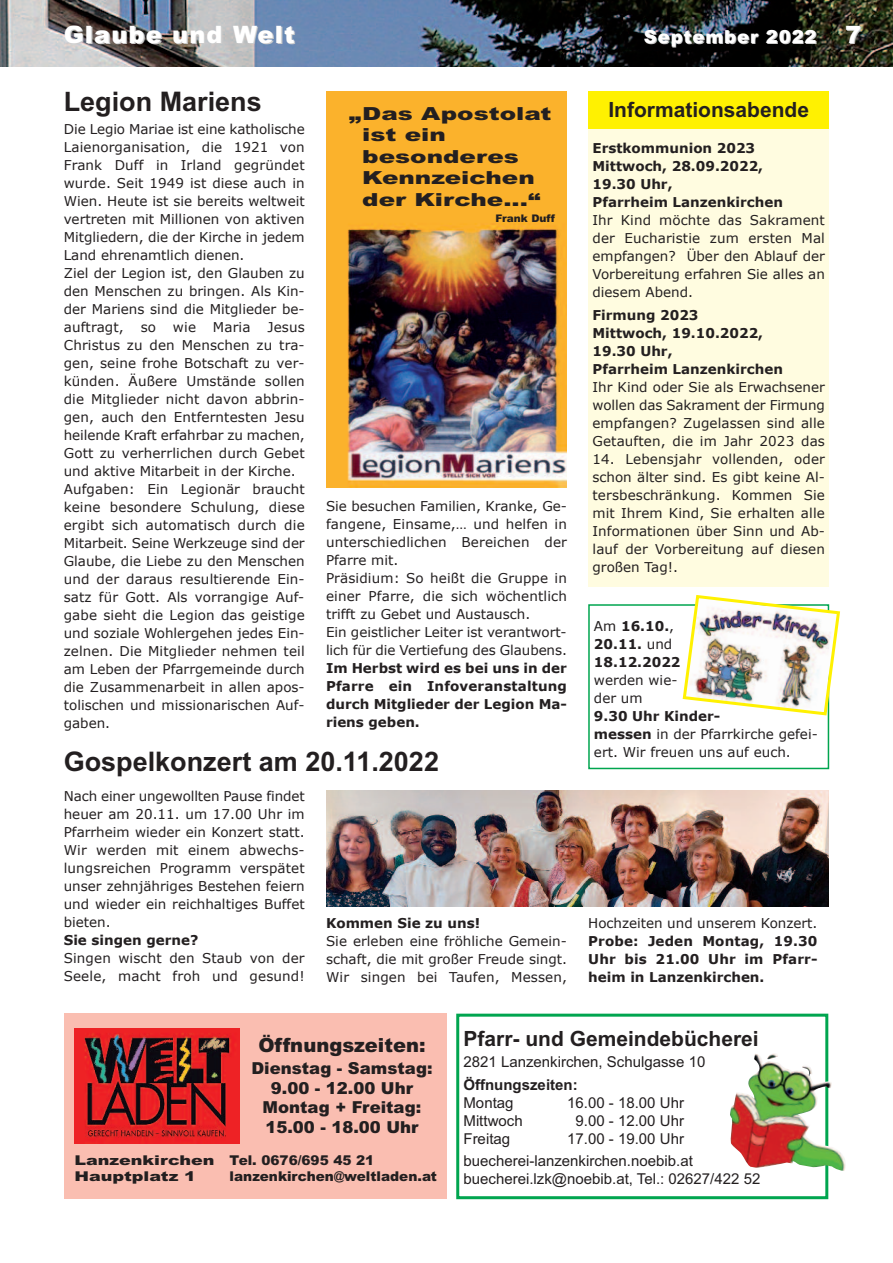
<style>
.page{position:relative;width:893px;height:1263px;background:#fff}
.page>*{position:absolute;margin:0;border:0;box-sizing:border-box;transform-origin:0 0}
.t1{font:700 27px "Arial";color:#231f20}
.t2{font:900 24px "Arial";letter-spacing:.05em;color:#fff}
.t3{font:700 21px "Arial";color:#231f20}
.t4{font:900 19.5px "Arial";color:#231f20}
.t5{font:900 18px/21.6px "Arial";color:#231f20;scale:1.37 1}
.t6{font:900 18px "Arial";letter-spacing:.05em;color:#fff}
.t7{font:900 16.5px/19.8px "Arial";color:#231f20;text-align:center}
.t8{font:15px/22.2px "Arial";color:#231f20}
.t9{font:700 15px "Arial";color:#231f20}
.t10{font:13.5px/18px "Verdana";color:#231f20}
.t11{font:700 13.5px/18px "Verdana";color:#231f20}
.t12{font:900 13.5px/16.2px "Arial";color:#231f20}
.t13{font:900 13.5px/16.2px "Arial";color:#231f20;scale:1.3 1}
.t14{font:900 10.5px "Arial";color:#231f20}
.s1{font-size:24px}
.s2{font-weight:400}
.s3{font-weight:700}
</style>
<div class="page">
<img style="left:0;top:0;width:893px;height:66px">
<img style="left:326px;top:91px;width:240px;height:396px">
<div style="left:588px;top:111px;width:241px;height:476px;background:#fffce0"></div>
<div style="left:588px;top:91px;width:241px;height:38px;background:#fff101"></div>
<div style="left:456px;top:1014px;width:372px;height:185px;border:3px solid #00a54f"></div>
<img style="left:730px;top:1050px;width:116px;height:121px">
<div style="left:64px;top:1014px;width:383px;height:185px;background:#fabeb1"></div>
<img style="left:74px;top:1028px;width:165px;height:115px">
<img style="left:326px;top:791px;width:503px;height:115px">
<div style="left:588px;top:604px;width:241px;height:165px;border:2px solid #00a54f"></div>
<img style="left:681px;top:595px;width:159px;height:122px">
<h2 class="t2" style="left:64px;top:20px;width:232px">Glaube und Welt</h2>
<h3 class="t6" style="left:644px;top:26px;width:219px">September 2022 <span class="s1">7</span></h3>
<h1 class="t1" style="left:64px;top:86px;width:200px">Legion Mariens</h1>
<p class="t10" style="left:64px;top:119px;width:242px">Die Legio Mariae ist eine katholische<br>Laienorganisation, die 1921 von<br>Frank Duff in Irland gegründet wurde. Seit 1949 ist diese auch in<br>Wien. Heute ist sie bereits weltweit vertreten mit Millionen von aktiven<br>Mitgliedern, die der Kirche in jedem<br>Land ehrenamtlich dienen.<br>Ziel der Legion ist, den Glauben zu den Menschen zu bringen. Als Kin&shy;der Mariens sind die Mitglieder be&shy;auftragt,</p>
<p class="t10" style="left:64px;top:317px;width:242px;text-indent:149px">Maria Jesus<br>Christus zu den Menschen zu tra&shy;gen, seine frohe Botschaft zu ver&shy;künden. Äußere Umstände sollen die Mitglieder nicht davon abbrin&shy;gen, auch den Entferntesten Jesu heilende Kraft erfahrbar zu machen,<br>Gott zu verherrlichen durch Gebet und aktive Mitarbeit in der Kirche.<br>Aufgaben: Ein Legionär braucht keine besondere Schulung, diese ergibt sich automatisch durch die<br>Mitarbeit. Seine Werkzeuge sind der<br>Glaube, die Liebe zu den Menschen und der daraus resultierende Ein&shy;satz für Gott. Als vorrangige Auf&shy;gabe sieht die Legion das geistige und soziale Wohlergehen jedes Ein&shy;zelnen. Die Mitglieder nehmen teil am Leben der Pfarrgemeinde durch die Zusammenarbeit in allen apos&shy;tolischen und missionarischen Auf&shy;gaben.</p>
<p class="t10" style="left:141px;top:317px;width:17px">so</p>
<p class="t10" style="left:173px;top:317px;width:25px">wie</p>
<h3 class="t5" style="left:362px;top:103px;width:140px;text-indent:-13px">„Das Apostolat ist ein besonderes<br>Kennzeichen der Kirche...“</h3>
<p class="t14" style="left:495px;top:212px;width:61px">Frank Duff</p>
<p class="t10" style="left:326px;top:497px;width:242px">Sie besuchen Familien, Kranke, Ge&shy;fangene, Einsame,… und helfen in unterschiedlichen Bereichen der<br>Pfarre mit.<br>Präsidium: So heißt die Gruppe in einer Pfarre, die sich wöchentlich trifft zu Gebet und Austausch.<br>Ein geistlicher Leiter ist verantwort&shy;lich für die Vertiefung des Glaubens.</p>
<p class="t11" style="left:326px;top:659px;width:242px;text-align:justify">Im Herbst wird es bei uns in der Pfarre ein Infoveranstaltung durch Mitglieder der Legion Ma&shy;riens geben.</p>
<h1 class="t1" style="left:64px;top:746px;width:377px">Gospelkonzert am 20.11.2022</h1>
<p class="t10" style="left:64px;top:787px;width:242px;text-align:justify">Nach einer ungewollten Pause findet heuer am 20.11. um 17.00 Uhr im Pfarrheim wieder ein Konzert statt.<br>Wir werden mit einem abwechs&shy;lungsreichen Programm verspätet unser zehnjähriges Bestehen feiern und wieder ein reichhaltiges Buffet bieten.</p>
<p class="t11" style="left:64px;top:931px;width:136px">Sie singen gerne?</p>
<p class="t10" style="left:64px;top:949px;width:242px">Singen wischt den Staub von der<br>Seele, macht froh und gesund!</p>
<p class="t11" style="left:326px;top:913px;width:156px">Kommen Sie zu uns!</p>
<p class="t10" style="left:326px;top:931px;width:242px;text-align:justify">Sie erleben eine fröhliche Gemein&shy;schaft, die mit großer Freude singt.<br>Wir singen bei Taufen, Messen,</p>
<h3 class="t3" style="left:608px;top:98px;width:202px">Informationsabende</h3>
<p class="t11" style="left:592px;top:139px;width:192px">Erstkommunion 2023<br>Mittwoch, 28.09.2022,<br>19.30 Uhr,<br>Pfarrheim Lanzenkirchen</p>
<p class="t10" style="left:592px;top:211px;width:234px;text-align:justify">Ihr Kind möchte das Sakrament der Eucharistie zum ersten Mal empfangen? Über den Ablauf der Vorbereitung erfahren Sie alles an diesem Abend.</p>
<p class="t11" style="left:592px;top:305px;width:192px">Firmung 2023<br>Mittwoch, 19.10.2022,<br>19.30 Uhr,<br>Pfarrheim Lanzenkirchen</p>
<p class="t10" style="left:592px;top:377px;width:234px;text-align:justify">Ihr Kind oder Sie als Erwachsener wollen das Sakrament der Firmung empfangen? Zugelassen sind alle Getauften, die im Jahr 2023 das</p>
<p class="t10" style="left:592px;top:449px;width:234px;text-align:justify">14. Lebensjahr vollenden, oder schon älter sind. Es gibt keine Al&shy;tersbeschränkung. Kommen Sie mit Ihrem Kind, Sie erhalten alle Informationen über Sinn und Ab&shy;lauf der Vorbereitung auf diesen großen Tag!.</p>
<p class="t11" style="left:594px;top:617px;width:88px"><span class="s2">Am</span> 16.10.<span class="s2">,<br></span>20.11. <span class="s2">und<br></span>18.12.2022</p>
<p class="t10" style="left:594px;top:671px;width:85px">werden wie&shy;der um</p>
<p class="t10" style="left:594px;top:707px;width:225px"><span class="s3">9.30 Uhr Kinder-<br>messen</span> in der Pfarrkirche gefei&shy;ert. Wir freuen uns auf euch.</p>
<p class="t10" style="left:588px;top:913px;width:231px">Hochzeiten und unserem Konzert.</p>
<p class="t11" style="left:588px;top:931px;width:231px;text-align:justify">Probe: Jeden Montag, 19.30<br>Uhr bis 21.00 Uhr im Pfarr&shy;heim in Lanzenkirchen.</p>
<p class="t13" style="left:74px;top:1152px;width:109px">Lanzenkirchen<br>Hauptplatz 1</p>
<h3 class="t4" style="left:258px;top:1034px;width:169px">Öffnungszeiten:</h3>
<p class="t7" style="left:251px;top:1058px;width:183px">Dienstag - Samstag:<br>9.00 - 12.00 Uhr<br>Montag + Freitag:<br>15.00 - 18.00 Uhr</p>
<p class="t12" style="left:230px;top:1152px;width:209px">Tel. 0676/695 45 21 lanzenkirchen@weltladen.at</p>
<h3 class="t3" style="left:463px;top:1027px;width:297px">Pfarr- und Gemeindebücherei</h3>
<p class="t8" style="left:463px;top:1051px;width:243px">2821 Lanzenkirchen, Schulgasse 10</p>
<p class="t9" style="left:463px;top:1075px;width:116px">Öffnungszeiten:</p>
<p class="t8" style="left:463px;top:1091px;width:52px">Montag</p>
<p class="t8" style="left:567px;top:1091px;width:118px">16.00 - 18.00 Uhr</p>
<p class="t8" style="left:463px;top:1109px;width:61px">Mittwoch</p>
<p class="t8" style="left:576px;top:1109px;width:110px">9.00 - 12.00 Uhr</p>
<p class="t8" style="left:463px;top:1127px;width:48px">Freitag</p>
<p class="t8" style="left:463px;top:1127px;width:231px;text-indent:104px">17.00 - 19.00 Uhr buecherei-lanzenkirchen.noebib.at</p>
<p class="t8" style="left:463px;top:1167px;width:298px">buecherei.lzk@noebib.at, Tel.: 02627/422 52</p>
</div>
